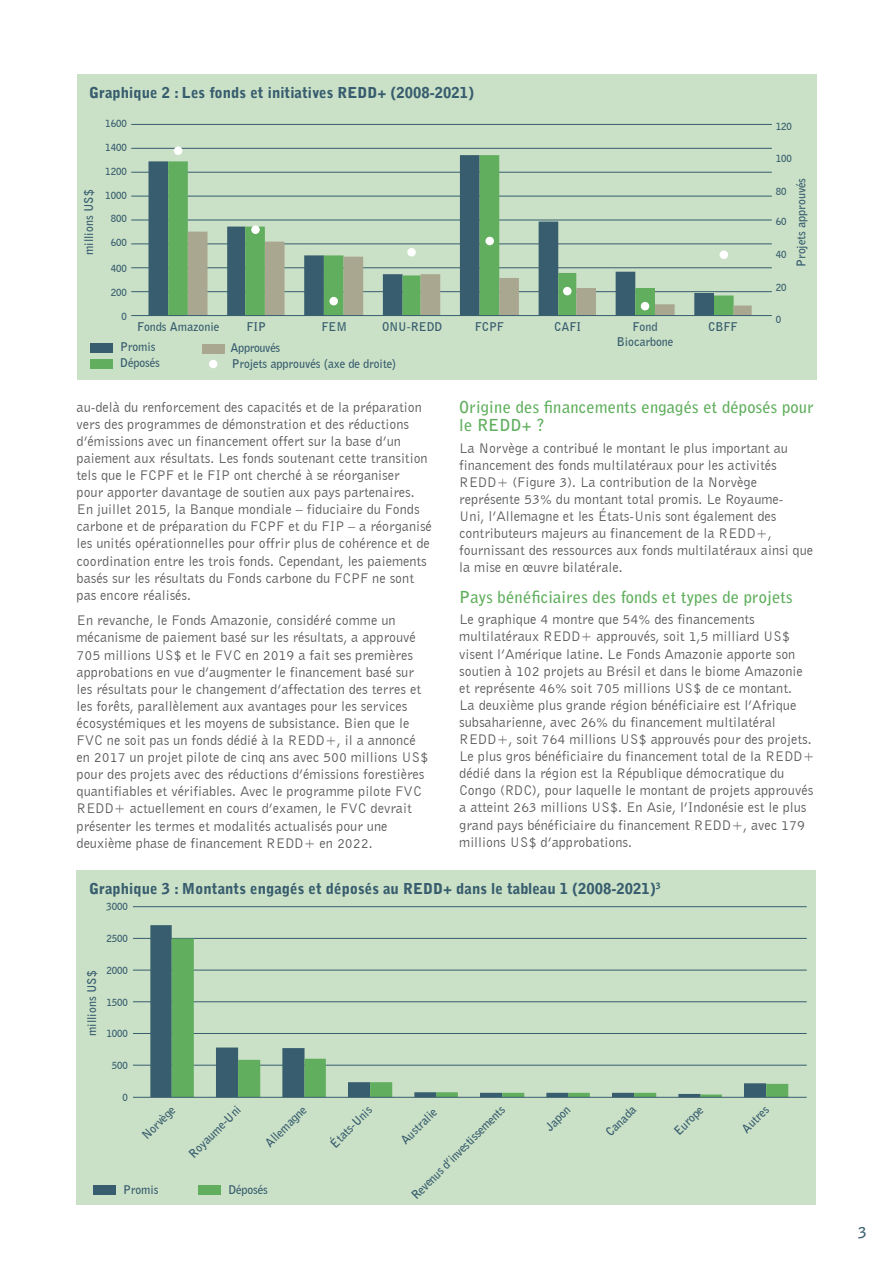
<style>
.page{position:relative;width:893px;height:1263px;background:#fff}
.page>*{position:absolute;margin:0;border:0;box-sizing:border-box;transform-origin:0 0}
.SUBHEADING{font:700 16.5px/18px "Bell Gothic Std";letter-spacing:.01em;color:#61af5e}
.FIGURE_TITLE{font:900 15px "Bell Gothic Std";color:#375d6e}
.t1{font:700 15px "Bell Gothic Std";color:#375d6e}
.BODY{font:14.25px/17.1px "Bell Gothic BT";color:#57585a}
.t2{font:700 12px/15.6px "Bell Gothic BT";color:#375d6e}
.t3{font:700 9.75px "Bell Gothic BT";color:#375d6e}
</style>
<div class="page">
<div style="left:77px;top:74px;width:739px;height:305px;background:#cbe1c7"></div>
<hr style="left:131px;top:291px;width:641px;height:1px;background:#375d6e">
<hr style="left:131px;top:267px;width:641px;height:1px;background:#375d6e">
<hr style="left:131px;top:244px;width:641px;height:1px;background:#375d6e">
<hr style="left:131px;top:220px;width:641px;height:1px;background:#375d6e">
<hr style="left:131px;top:196px;width:641px;height:1px;background:#375d6e">
<hr style="left:131px;top:172px;width:641px;height:1px;background:#375d6e">
<hr style="left:131px;top:148px;width:641px;height:1px;background:#375d6e">
<hr style="left:131px;top:124px;width:641px;height:1px;background:#375d6e">
<div style="left:90px;top:344px;width:23px;height:9px;background:#375d6e"></div>
<div style="left:91px;top:359px;width:22px;height:10px;background:#61af5e"></div>
<div style="left:202px;top:344px;width:22px;height:9px;background:#a9a790"></div>
<div style="left:209px;top:360px;width:8px;height:8px;background:#fff;border-radius:50%"></div>
<div style="left:148px;top:161px;width:20px;height:154px;background:#375d6e"></div>
<svg style="left:168px;top:155px;width:566px;height:160px"></svg>
<svg style="left:188px;top:232px;width:564px;height:83px"></svg>
<div style="left:174px;top:146px;width:8px;height:9px;background:#fff;border-radius:50%"></div>
<div style="left:251px;top:225px;width:9px;height:9px;background:#fff;border-radius:50%"></div>
<div style="left:329px;top:297px;width:9px;height:8px;background:#fff;border-radius:50%"></div>
<div style="left:407px;top:248px;width:9px;height:8px;background:#fff;border-radius:50%"></div>
<div style="left:485px;top:237px;width:9px;height:8px;background:#fff;border-radius:50%"></div>
<div style="left:563px;top:287px;width:8px;height:8px;background:#fff;border-radius:50%"></div>
<div style="left:641px;top:302px;width:8px;height:8px;background:#fff;border-radius:50%"></div>
<div style="left:720px;top:250px;width:8px;height:9px;background:#fff;border-radius:50%"></div>
<hr style="left:131px;top:315px;width:641px;height:1px;background:#375d6e">
<div style="left:77px;top:870px;width:739px;height:335px;background:#cbe1c7"></div>
<div style="left:93px;top:1185px;width:23px;height:10px;background:#375d6e"></div>
<div style="left:199px;top:1185px;width:22px;height:10px;background:#61af5e"></div>
<hr style="left:133px;top:1065px;width:674px;height:1px;background:#375d6e">
<hr style="left:133px;top:1033px;width:674px;height:1px;background:#375d6e">
<hr style="left:133px;top:1001px;width:674px;height:1px;background:#375d6e">
<hr style="left:133px;top:970px;width:674px;height:1px;background:#375d6e">
<hr style="left:133px;top:938px;width:674px;height:1px;background:#375d6e">
<hr style="left:133px;top:906px;width:674px;height:1px;background:#375d6e">
<svg style="left:150px;top:925px;width:616px;height:172px"></svg>
<svg style="left:172px;top:938px;width:616px;height:159px"></svg>
<hr style="left:133px;top:1097px;width:674px;height:1px;background:#375d6e">
<p class="FIGURE_TITLE" style="left:89px;top:84px;width:386px">Graphique 2 : Les fonds et initiatives REDD+ (2008-2021)</p>
<p class="t3" style="left:105px;top:117px;width:23px">1600</p>
<p class="t3" style="left:105px;top:141px;width:23px">1400</p>
<p class="t2" style="left:81px;top:255px;width:67px;rotate:-90deg">millions US$</p>
<p class="t3" style="left:105px;top:165px;width:23px">1200</p>
<p class="t3" style="left:105px;top:189px;width:23px">1000</p>
<p class="t3" style="left:111px;top:212px;width:18px">800</p>
<p class="t3" style="left:111px;top:236px;width:18px">600</p>
<p class="t3" style="left:111px;top:262px;width:18px">400</p>
<p class="t3" style="left:111px;top:286px;width:18px">200</p>
<p class="t3" style="left:121px;top:310px;width:7px">0</p>
<p class="t2" style="left:137px;top:319px;width:83px">Fonds Amazonie</p>
<p class="t2" style="left:246px;top:319px;width:21px">FIP</p>
<p class="t2" style="left:322px;top:319px;width:27px">FEM</p>
<p class="t2" style="left:382px;top:319px;width:62px">ONU-REDD</p>
<p class="t2" style="left:475px;top:319px;width:30px">FCPF</p>
<p class="t2" style="left:554px;top:319px;width:28px">CAFI</p>
<p class="t2" style="left:633px;top:319px;width:26px">Fond</p>
<p class="t2" style="left:708px;top:319px;width:31px">CBFF</p>
<p class="t2" style="left:617px;top:333px;width:58px">Biocarbone</p>
<p class="t2" style="left:120px;top:339px;width:41px">Promis<br>Déposés</p>
<p class="t2" style="left:231px;top:339px;width:167px;line-height:16.2px">Approuvés<br>Projets approuvés (axe de droite)</p>
<p class="t3" style="left:776px;top:120px;width:18px">120</p>
<p class="t3" style="left:776px;top:152px;width:18px">100</p>
<p class="t3" style="left:776px;top:185px;width:12px">80</p>
<p class="t3" style="left:776px;top:215px;width:12px">60</p>
<p class="t3" style="left:776px;top:248px;width:12px">40</p>
<p class="t3" style="left:776px;top:281px;width:12px">20</p>
<p class="t3" style="left:776px;top:313px;width:7px">0</p>
<p class="t2" style="left:793px;top:267px;width:90px;rotate:-90deg">Projets approuvés</p>
<p class="BODY" style="left:77px;top:398px;width:357px">au-delà du renforcement des capacités et de la préparation vers des programmes de démonstration et des réductions d’émissions avec un financement offert sur la base d’un paiement aux résultats. Les fonds soutenant cette transition tels que le FCPF et le FIP ont cherché à se réorganiser<br>pour apporter davantage de soutien aux pays partenaires.<br>En juillet 2015, la Banque mondiale – fiduciaire du Fonds carbone et de préparation du FCPF et du FIP – a réorganisé les unités opérationnelles pour offrir plus de cohérence et de coordination entre les trois fonds. Cependant, les paiements basés sur les résultats du Fonds carbone du FCPF ne sont pas encore réalisés.</p>
<p class="BODY" style="left:77px;top:612px;width:353px">En revanche, le Fonds Amazonie, considéré comme un mécanisme de paiement basé sur les résultats, a approuvé 705 millions US$ et le FVC en 2019 a fait ses premières approbations en vue d’augmenter le financement basé sur les résultats pour le changement d’affectation des terres et les forêts, parallèlement aux avantages pour les services écosystémiques et les moyens de subsistance. Bien que le FVC ne soit pas un fonds dédié à la REDD+, il a annoncé en 2017 un projet pilote de cinq ans avec 500 millions US$ pour des projets avec des réductions d’émissions forestières quantifiables et vérifiables. Avec le programme pilote FVC REDD+ actuellement en cours d’examen, le FVC devrait présenter les termes et modalités actualisés pour une deuxième phase de financement REDD+ en 2022.</p>
<p class="SUBHEADING" style="left:459px;top:398px;width:356px">Origine des financements engagés et déposés pour le REDD+ ?</p>
<p class="BODY" style="left:459px;top:439px;width:355px">La Norvège a contribué le montant le plus important au financement des fonds multilatéraux pour les activités REDD+ (Figure 3). La contribution de la Norvège représente 53% du montant total promis. Le Royaume-<br>Uni, l’Allemagne et les États-Unis sont également des contributeurs majeurs au financement de la REDD+, fournissant des ressources aux fonds multilatéraux ainsi que la mise en œuvre bilatérale.</p>
<p class="SUBHEADING" style="left:459px;top:588px;width:335px">Pays bénéficiaires des fonds et types de projets</p>
<p class="BODY" style="left:459px;top:611px;width:357px">Le graphique 4 montre que 54% des financements multilatéraux REDD+ approuvés, soit 1,5 milliard US$ visent l’Amérique latine. Le Fonds Amazonie apporte son soutien à 102 projets au Brésil et dans le biome Amazonie et représente 46% soit 705 millions US$ de ce montant.<br>La deuxième plus grande région bénéficiaire est l’Afrique subsaharienne, avec 26% du financement multilatéral REDD+, soit 764 millions US$ approuvés pour des projets.<br>Le plus gros bénéficiaire du financement total de la REDD+ dédié dans la région est la République démocratique du Congo (RDC), pour laquelle le montant de projets approuvés a atteint 263 millions US$. En Asie, l’Indonésie est le plus grand pays bénéficiaire du financement REDD+, avec 179 millions US$ d’approbations.</p>
<p class="FIGURE_TITLE" style="left:89px;top:880px;width:573px">Graphique 3 : Montants engagés et déposés au REDD+ dans le tableau 1 (2008-2021)<sup>3</sup></p>
<p class="t2" style="left:84px;top:1036px;width:67px;rotate:-90deg">millions US$</p>
<p class="t3" style="left:106px;top:900px;width:23px">3000</p>
<p class="t3" style="left:106px;top:932px;width:23px">2500</p>
<p class="t3" style="left:106px;top:964px;width:23px">2000</p>
<p class="t3" style="left:106px;top:996px;width:23px">1500</p>
<p class="t3" style="left:106px;top:1027px;width:23px">1000</p>
<p class="t3" style="left:112px;top:1059px;width:18px">500</p>
<p class="t3" style="left:123px;top:1091px;width:7px">0</p>
<p class="t2" style="left:185px;top:1150px;width:69px;rotate:-45deg">Royaume-Uni</p>
<p class="t2" style="left:327px;top:1140px;width:55px;rotate:-45deg">États-Unis</p>
<p class="t2" style="left:397px;top:1136px;width:47px;rotate:-45deg">Australie</p>
<p class="t2" style="left:408px;top:1191px;width:128px;rotate:-45deg">Revenus d’investissements</p>
<p class="t2" style="left:542px;top:1123px;width:31px;rotate:-45deg">Japon</p>
<p class="t2" style="left:602px;top:1128px;width:39px;rotate:-45deg">Canada</p>
<p class="t2" style="left:670px;top:1127px;width:37px;rotate:-45deg">Europe</p>
<p class="t2" style="left:738px;top:1125px;width:34px;rotate:-45deg">Autres</p>
<p class="t2" style="left:138px;top:1131px;width:43px;rotate:-45deg">Norvège</p>
<p class="t2" style="left:261px;top:1139px;width:54px;rotate:-45deg">Allemagne</p>
<p class="t2" style="left:123px;top:1181px;width:37px">Promis</p>
<p class="t2" style="left:228px;top:1181px;width:41px">Déposés</p>
<p class="t1" style="left:858px;top:1223px;width:10px">3</p>
</div>
